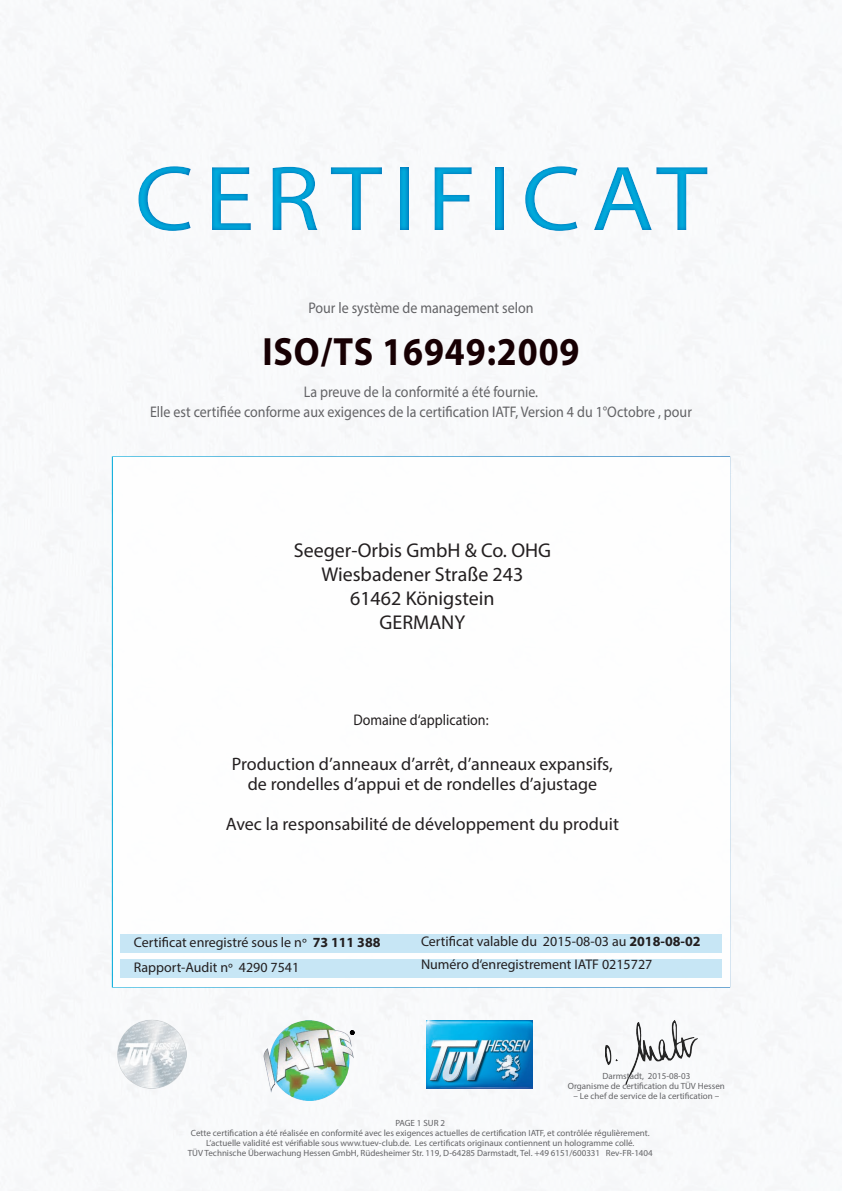
<style>
.page{position:relative;width:842px;height:1191px;background:#fff}
.page>*{position:absolute;margin:0;border:0;box-sizing:border-box;transform-origin:0 0}
.t1{font:93px "Myriad Pro";letter-spacing:.1em;color:#00acdd;scale:1.1 1}
.t2{font:700 39.6px "Myriad Pro";letter-spacing:.025em;color:#170003;scale:.91 1}
.t3{font:20px/24px "Myriad Pro";color:#231f20;text-align:center}
.t4{font:18px/20px "Myriad Pro";color:#231f20;text-align:center}
.t5{font:15.4px/20px "Myriad Pro";color:#636366;text-align:center;scale:.91 1}
.t6{font:15.4px "Myriad Pro";color:#231f20;scale:.91 1}
.t7{font:14px/24.6px "Myriad Pro";color:#231f20}
.t8{font:9px/10px "Myriad Pro";color:#636366;text-align:center}
.s1{font-size:15px}
.s2{font-weight:700}
</style>
<div class="page">
<img style="left:2px;top:0;width:840px;height:1191px">
<img style="left:606px;top:1020px;width:91px;height:64px">
<img style="left:427px;top:1020px;width:106px;height:69px">
<div style="left:112px;top:456px;width:618px;height:531px;background:#fff;border:2px solid #fff"></div>
<div style="left:120px;top:958px;width:602px;height:19px;background:#c1e4f4"></div>
<div style="left:121px;top:934px;width:601px;height:19px;background:#c1e4f4"></div>
<img style="left:743px;top:805px;width:82px;height:72px">
<img style="left:260px;top:1021px;width:97px;height:79px">
<svg style="left:350px;top:1030px;width:4px;height:4px"></svg>
<div style="left:0;top:141px;width:842px;height:113px;background:#006bb6;opacity:.75"></div>
<img style="left:117px;top:1019px;width:70px;height:69px">
<h1 class="t1" style="left:135px;top:141px;width:522px">CERTIFICAT</h1>
<h3 class="t5" style="left:308px;top:298px;width:249px">Pour le système de management selon</h3>
<h2 class="t2" style="left:262px;top:326px;width:350px">ISO/TS 16949:2009</h2>
<h3 class="t5" style="left:150px;top:381px;width:597px">La preuve de la conformité a été fournie.<br>Elle est certifiée conforme aux exigences de la certification IATF, Version 4 du 1°Octobre , pour</h3>
<h3 class="t3" style="left:294px;top:537px;width:259px">Seeger-Orbis GmbH &amp; Co. OHG<br>Wiesbadener Straße 243<br>61462 Königstein<br>GERMANY</h3>
<h3 class="t6" style="left:353px;top:710px;width:150px">Domaine d‘application:</h3>
<h3 class="t4" style="left:232px;top:754px;width:383px">Production d’anneaux d’arrêt, d’anneaux expansifs, de rondelles d’appui et de rondelles d’ajustage</h3>
<h3 class="t4" style="left:226px;top:814px;width:395px">Avec la responsabilité de développement du produit</h3>
<h3 class="t7" style="left:134px;top:929px;width:248px">Certificat enregistré sous le n<span class="s1">°</span> <span class="s2">73 111 388<br></span>Rapport-Audit n<span class="s1">°</span> 4290 7541</h3>
<h3 class="t7" style="left:421px;top:929px;width:281px">Certificat valable du 2015-08-03 au <span class="s2">2018-08-02</span></h3>
<h3 class="t7" style="left:421px;top:952px;width:233px">Numéro d‘enregistrement IATF 0215727</h3>
<p class="t8" style="left:568px;top:1071px;width:159px">Darmstadt, 2015-08-03<br>Organisme de certification du TÜV Hessen</p>
<p class="t8" style="left:573px;top:1091px;width:147px">– Le chef de service de la certification –</p>
<p class="t8" style="left:188px;top:1118px;width:467px">PAGE 1 SUR 2<br>Cette certification a été réalisée en conformité avec les exigences actuelles de certification IATF, et contrôlée régulièrement.<br>L’actuelle validité est vérifiable sous www.tuev-club.de. Les certificats originaux contiennent un hologramme collé.<br>TÜV Technische Überwachung Hessen GmbH, Rüdesheimer Str. 119, D-64285 Darmstadt, Tel. +49 6151/600331 Rev-FR-1404</p>
</div>
